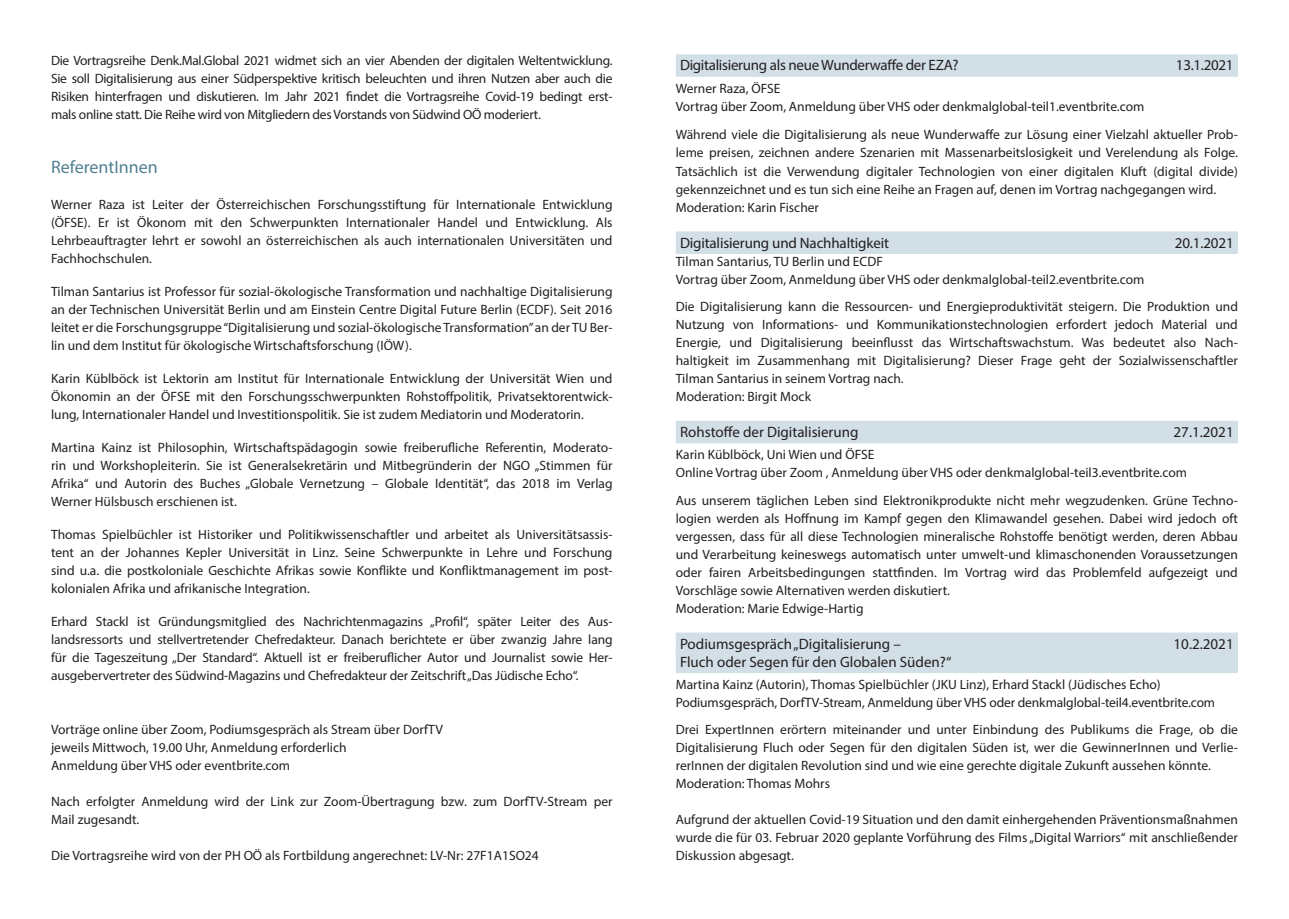
<style>
.page{position:relative;width:1289px;height:919px;background:#fff}
.page>*{position:absolute;margin:0;border:0;box-sizing:border-box;transform-origin:0 0}
.t1{font:18px "Myriad Pro";color:#518093}
.t2{font:15px "Myriad Pro";color:#231f20}
.t3{font:15px "Myriad Pro";letter-spacing:-.02em;color:#231f20}
.t4{font:13.5px/18px "Myriad Pro";color:#231f20}
</style>
<div class="page">
<div style="left:675px;top:54px;width:562px;height:23px;background:#d2dfe7"></div>
<div style="left:675px;top:231px;width:562px;height:23px;background:#d2dfe7"></div>
<div style="left:675px;top:421px;width:562px;height:22px;background:#d2dfe7"></div>
<div style="left:675px;top:632px;width:562px;height:23px;background:#d2dfe7"></div>
<div style="left:675px;top:650px;width:562px;height:23px;background:#d2dfe7"></div>
<p class="t4" style="left:51px;top:51px;width:563px;text-align:justify">Die Vortragsreihe Denk.Mal.Global 2021 widmet sich an vier Abenden der digitalen Weltentwicklung.<br>Sie soll Digitalisierung aus einer Südperspektive kritisch beleuchten und ihren Nutzen aber auch die Risiken hinterfragen und diskutieren. Im Jahr 2021 findet die Vortragsreihe Covid-19 bedingt erst&shy;mals online statt. Die Reihe wird von Mitgliedern des Vorstands von Südwind OÖ moderiert.</p>
<h1 class="t1" style="left:51px;top:156px;width:108px">ReferentInnen</h1>
<p class="t4" style="left:51px;top:195px;width:563px;text-align:justify">Werner Raza ist Leiter der Österreichischen Forschungsstiftung für Internationale Entwicklung (ÖFSE). Er ist Ökonom mit den Schwerpunkten Internationaler Handel und Entwicklung. Als Lehrbeauftragter lehrt er sowohl an österreichischen als auch internationalen Universitäten und Fachhochschulen.</p>
<p class="t4" style="left:51px;top:282px;width:563px;text-align:justify">Tilman Santarius ist Professor für sozial-ökologische Transformation und nachhaltige Digitalisierung an der Technischen Universität Berlin und am Einstein Centre Digital Future Berlin (ECDF). Seit 2016 leitet er die Forschungsgruppe “Digitalisierung und sozial-ökologische Transformation” an der TU Ber&shy;lin und dem Institut für ökologische Wirtschaftsforschung (IÖW).</p>
<p class="t4" style="left:51px;top:369px;width:563px;text-align:justify">Karin Küblböck ist Lektorin am Institut für Internationale Entwicklung der Universität Wien und Ökonomin an der ÖFSE mit den Forschungsschwerpunkten Rohstoffpolitik, Privatsektorentwick&shy;lung, Internationaler Handel und Investitionspolitik. Sie ist zudem Mediatorin und Moderatorin.</p>
<p class="t4" style="left:51px;top:438px;width:563px;text-align:justify">Martina Kainz ist Philosophin, Wirtschaftspädagogin sowie freiberufliche Referentin, Moderato&shy;rin und Workshopleiterin. Sie ist Generalsekretärin und Mitbegründerin der NGO „Stimmen für Afrika“ und Autorin des Buches „Globale Vernetzung – Globale Identität“, das 2018 im Verlag Werner Hülsbusch erschienen ist.</p>
<p class="t4" style="left:51px;top:525px;width:563px;text-align:justify">Thomas Spielbüchler ist Historiker und Politikwissenschaftler und arbeitet als Universitätsassis&shy;tent an der Johannes Kepler Universität in Linz. Seine Schwerpunkte in Lehre und Forschung sind u.a. die postkoloniale Geschichte Afrikas sowie Konflikte und Konfliktmanagement im post&shy;kolonialen Afrika und afrikanische Integration.</p>
<p class="t4" style="left:51px;top:612px;width:563px;text-align:justify">Erhard Stackl ist Gründungsmitglied des Nachrichtenmagazins „Profil“, später Leiter des Aus&shy;landsressorts und stellvertretender Chefredakteur. Danach berichtete er über zwanzig Jahre lang für die Tageszeitung „Der Standard“. Aktuell ist er freiberuflicher Autor und Journalist sowie Her&shy;ausgebervertreter des Südwind-Magazins und Chefredakteur der Zeitschrift „Das Jüdische Echo“.</p>
<p class="t4" style="left:51px;top:720px;width:393px">Vorträge online über Zoom, Podiumsgespräch als Stream über DorfTV jeweils Mittwoch, 19.00 Uhr, Anmeldung erforderlich<br>Anmeldung über VHS oder eventbrite.com</p>
<p class="t4" style="left:51px;top:792px;width:563px">Nach erfolgter Anmeldung wird der Link zur Zoom-Übertragung bzw. zum DorfTV-Stream per<br>Mail zugesandt.</p>
<p class="t4" style="left:51px;top:846px;width:489px">Die Vortragsreihe wird von der PH OÖ als Fortbildung angerechnet: LV-Nr: 27F1A1SO24</p>
<p class="t3" style="left:680px;top:56px;width:280px">Digitalisierung als neue Wunderwaffe der EZA?</p>
<p class="t2" style="left:1175px;top:56px;width:59px">13.1.2021</p>
<p class="t4" style="left:675px;top:79px;width:470px">Werner Raza, ÖFSE<br>Vortrag über Zoom, Anmeldung über VHS oder denkmalglobal-teil1.eventbrite.com</p>
<p class="t4" style="left:675px;top:126px;width:563px">Während viele die Digitalisierung als neue Wunderwaffe zur Lösung einer Vielzahl aktueller Prob&shy;leme preisen, zeichnen andere Szenarien mit Massenarbeitslosigkeit und Verelendung als Folge.<br>Tatsächlich ist die Verwendung digitaler Technologien von einer digitalen Kluft (digital divide) gekennzeichnet und es tun sich eine Reihe an Fragen auf, denen im Vortrag nachgegangen wird.<br>Moderation: Karin Fischer</p>
<p class="t2" style="left:680px;top:233px;width:210px">Digitalisierung und Nachhaltigkeit</p>
<p class="t2" style="left:1174px;top:233px;width:60px">20.1.2021</p>
<p class="t4" style="left:675px;top:252px;width:470px">Tilman Santarius, TU Berlin und ECDF<br>Vortrag über Zoom, Anmeldung über VHS oder denkmalglobal-teil2.eventbrite.com</p>
<p class="t4" style="left:675px;top:297px;width:563px">Die Digitalisierung kann die Ressourcen- und Energieproduktivität steigern. Die Produktion und Nutzung von Informations- und Kommunikationstechnologien erfordert jedoch Material und Energie, und Digitalisierung beeinflusst das Wirtschaftswachstum. Was bedeutet also Nach&shy;haltigkeit im Zusammenhang mit Digitalisierung? Dieser Frage geht der Sozialwissenschaftler Tilman Santarius in seinem Vortrag nach.<br>Moderation: Birgit Mock</p>
<p class="t2" style="left:680px;top:422px;width:180px">Rohstoffe der Digitalisierung</p>
<p class="t2" style="left:1173px;top:422px;width:62px">27.1.2021</p>
<p class="t4" style="left:675px;top:445px;width:513px">Karin Küblböck, Uni Wien und ÖFSE<br>Online Vortrag über Zoom , Anmeldung über VHS oder denkmalglobal-teil3.eventbrite.com</p>
<p class="t4" style="left:675px;top:491px;width:563px">Aus unserem täglichen Leben sind Elektronikprodukte nicht mehr wegzudenken. Grüne Techno&shy;logien werden als Hoffnung im Kampf gegen den Klimawandel gesehen. Dabei wird jedoch oft vergessen, dass für all diese Technologien mineralische Rohstoffe benötigt werden, deren Abbau und Verarbeitung keineswegs automatisch unter umwelt-und klimaschonenden Voraussetzungen oder fairen Arbeitsbedingungen stattfinden. Im Vortrag wird das Problemfeld aufgezeigt und Vorschläge sowie Alternativen werden diskutiert.<br>Moderation: Marie Edwige-Hartig</p>
<p class="t2" style="left:680px;top:634px;width:222px">Podiumsgespräch „Digitalisierung –</p>
<p class="t2" style="left:1173px;top:634px;width:62px">10.2.2021</p>
<p class="t2" style="left:680px;top:652px;width:273px">Fluch oder Segen für den Globalen Süden?“</p>
<p class="t4" style="left:675px;top:675px;width:541px">Martina Kainz (Autorin), Thomas Spielbüchler (JKU Linz), Erhard Stackl (Jüdisches Echo)<br>Podiumsgespräch, DorfTV-Stream, Anmeldung über VHS oder denkmalglobal-teil4.eventbrite.com</p>
<p class="t4" style="left:675px;top:720px;width:563px">Drei ExpertInnen erörtern miteinander und unter Einbindung des Publikums die Frage, ob die Digitalisierung Fluch oder Segen für den digitalen Süden ist, wer die GewinnerInnen und Verlie&shy;rerInnen der digitalen Revolution sind und wie eine gerechte digitale Zukunft aussehen könnte.<br>Moderation: Thomas Mohrs</p>
<p class="t4" style="left:675px;top:810px;width:563px;text-align:justify">Aufgrund der aktuellen Covid-19 Situation und den damit einhergehenden Präventionsmaßnahmen wurde die für 03. Februar 2020 geplante Vorführung des Films „Digital Warriors“ mit anschließender Diskussion abgesagt.</p>
</div>
